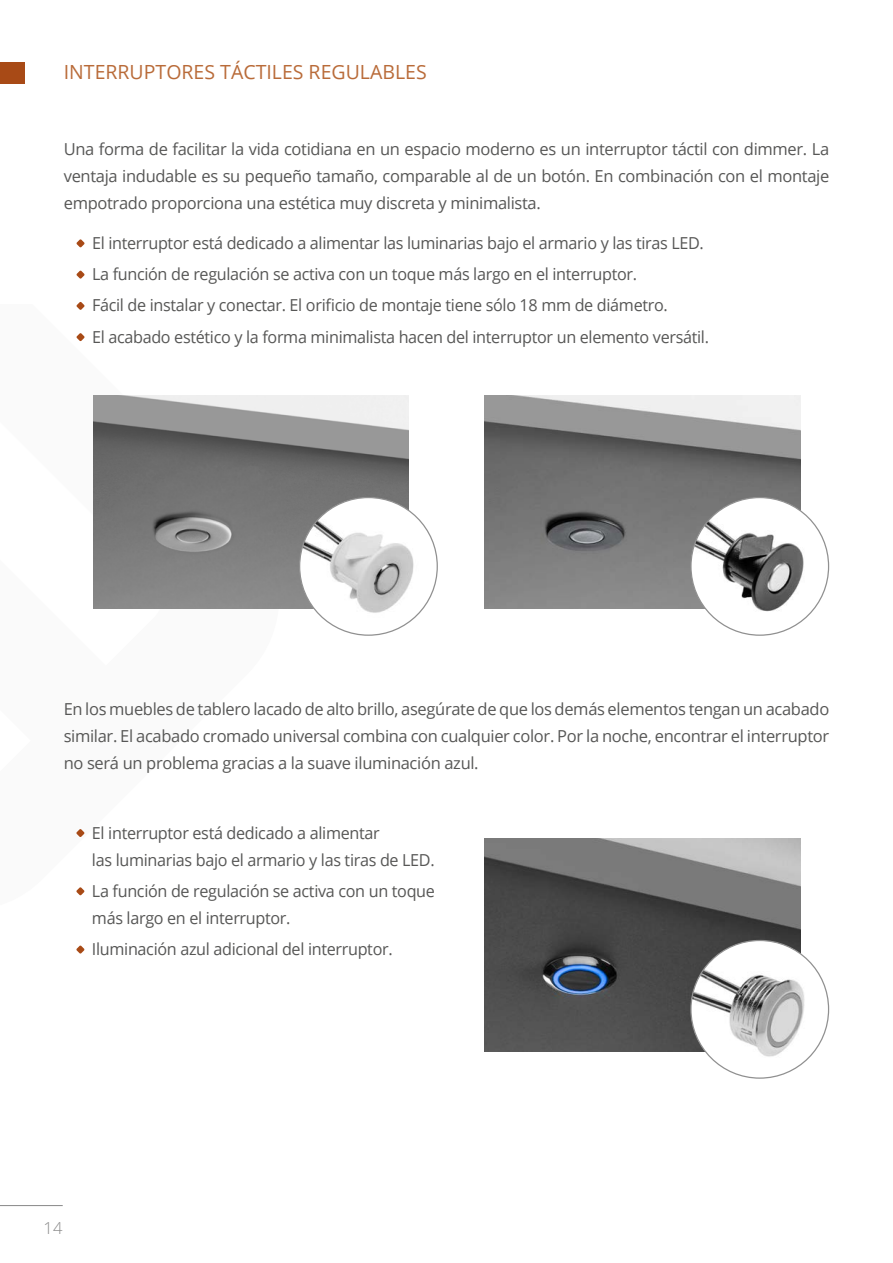
<style>
.page{position:relative;width:893px;height:1263px;background:#fff}
.page>*{position:absolute;margin:0;border:0;box-sizing:border-box;transform-origin:0 0}
.t1{font:19.5px "Open Sans";color:#b96b39}
.t2{font:16.5px/27px "Open Sans";letter-spacing:-.02em;color:#575756}
.t3{font:300 16.5px "Open Sans";color:#878787}
</style>
<div class="page">
<hr style="left:0;top:1205px;width:63px;height:1px;background:#878787">
<svg style="left:76px;top:239px;width:9px;height:8px"></svg>
<svg style="left:76px;top:270px;width:9px;height:9px"></svg>
<svg style="left:76px;top:302px;width:9px;height:8px"></svg>
<svg style="left:76px;top:333px;width:9px;height:8px"></svg>
<svg style="left:76px;top:829px;width:9px;height:8px"></svg>
<svg style="left:76px;top:887px;width:9px;height:8px"></svg>
<svg style="left:76px;top:945px;width:9px;height:9px"></svg>
<div style="left:0;top:62px;width:25px;height:22px;background:#a84a16"></div>
<img style="left:93px;top:396px;width:316px;height:212px">
<img style="left:485px;top:396px;width:315px;height:212px">
<img style="left:485px;top:839px;width:315px;height:212px">
<img style="left:300px;top:497px;width:137px;height:134px">
<img style="left:691px;top:497px;width:134px;height:129px">
<svg style="left:691px;top:940px;width:138px;height:138px"></svg>
<img style="left:691px;top:949px;width:132px;height:121px">
<p class="t1" style="left:64px;top:59px;width:364px">INTERRUPTORES TÁCTILES REGULABLES</p>
<p class="t2" style="left:64px;top:135px;width:767px;text-align:justify">Una forma de facilitar la vida cotidiana en un espacio moderno es un interruptor táctil con dimmer. La ventaja indudable es su pequeño tamaño, comparable al de un botón. En combinación con el montaje empotrado proporciona una estética muy discreta y minimalista.</p>
<p class="t2" style="left:92px;top:227px;width:618px;line-height:31.2px">El interruptor está dedicado a alimentar las luminarias bajo el armario y las tiras LED.<br>La función de regulación se activa con un toque más largo en el interruptor.<br>Fácil de instalar y conectar. El orificio de montaje tiene sólo 18 mm de diámetro.<br>El acabado estético y la forma minimalista hacen del interruptor un elemento versátil.</p>
<p class="t2" style="left:64px;top:695px;width:767px;text-align:justify">En los muebles de tablero lacado de alto brillo, asegúrate de que los demás elementos tengan un acabado similar. El acabado cromado universal combina con cualquier color. Por la noche, encontrar el interruptor no será un problema gracias a la suave iluminación azul.</p>
<p class="t2" style="left:92px;top:819px;width:344px">El interruptor está dedicado a alimentar<br>las luminarias bajo el armario y las tiras de LED.</p>
<p class="t2" style="left:92px;top:877px;width:344px">La función de regulación se activa con un toque más largo en el interruptor.</p>
<p class="t2" style="left:92px;top:935px;width:302px">Iluminación azul adicional del interruptor.</p>
<p class="t3" style="left:44px;top:1217px;width:20px">14</p>
</div>
